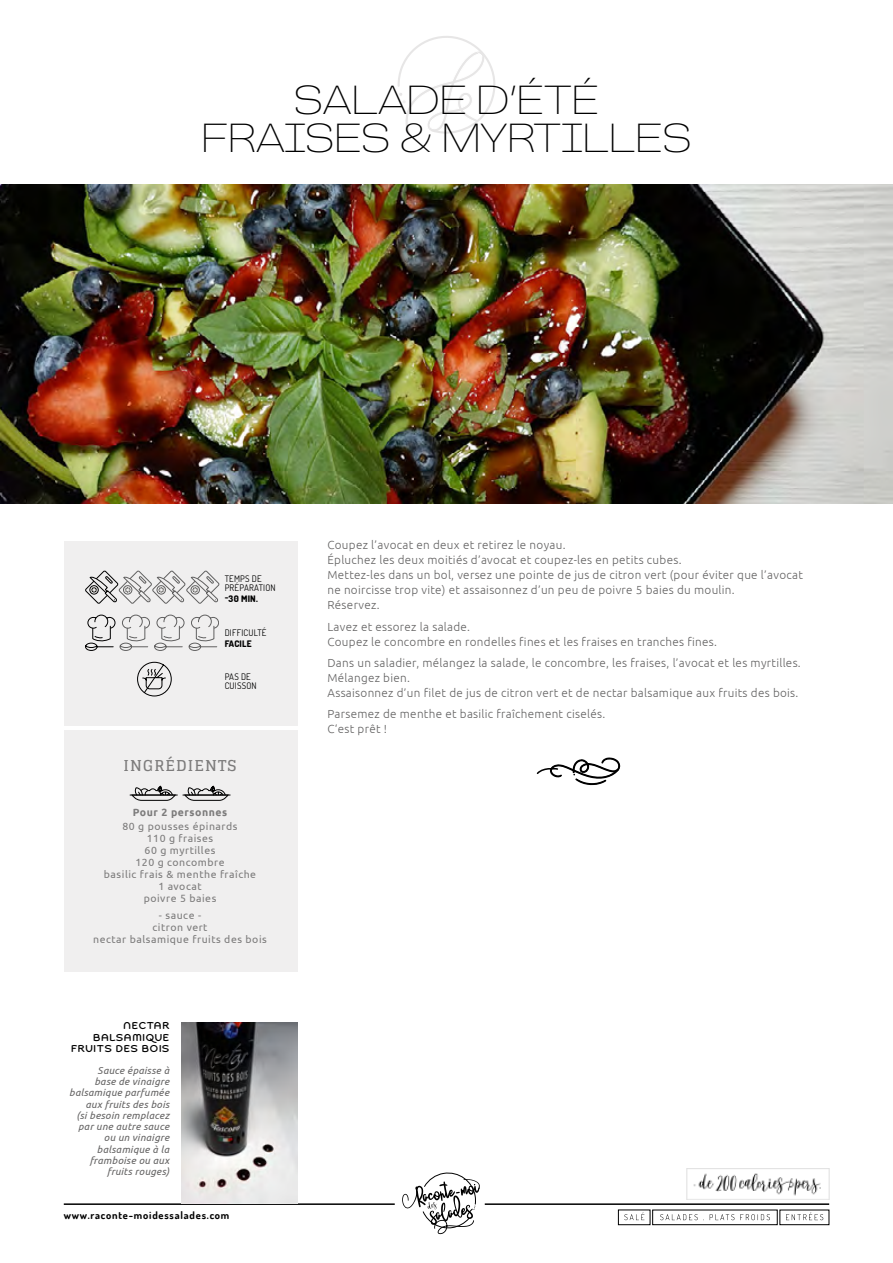
<style>
.page{position:relative;width:893px;height:1263px;background:#fff}
.page>*{position:absolute;margin:0;border:0;box-sizing:border-box;transform-origin:0 0}
.t1{font:100 40.5px/37.5px "Campaign W00";letter-spacing:-.025em;color:#000;text-align:center}
.t2{font:700 15px "Glegoo";letter-spacing:.075em;color:#7c7b7b}
.t3{font:300 11.7px/15px "Ubuntu";letter-spacing:.025em;color:#646363}
.t4{font:10.5px/12px "Ubuntu";letter-spacing:.05em;color:#7c7b7b;text-align:center}
.t5{font:700 10.5px "Dosis";letter-spacing:.075em;color:#000}
.t6{font:700 10.5px "Ubuntu";letter-spacing:.05em;color:#7c7b7b}
.t7{font:italic 10.05px/11.2px "Ubuntu";letter-spacing:.025em;color:#646363;text-align:right}
.t8{font:700 10.05px/11.2px "Chennai W00";letter-spacing:.075em;color:#000;text-align:right}
.t9{font:9px/9px "Dosis";letter-spacing:.025em;color:#000}
.t10{font:800 9px "Dosis";letter-spacing:.025em;color:#000}
</style>
<div class="page">
<hr style="left:64px;top:1203px;width:331px;height:2px;background:#000">
<hr style="left:485px;top:1203px;width:344px;height:2px;background:#000">
<svg style="left:402px;top:1172px;width:78px;height:62px"></svg>
<svg style="left:397px;top:36px;width:99px;height:98px"></svg>
<div style="left:64px;top:730px;width:234px;height:242px;background:#f0efef"></div>
<img style="left:0;top:185px;width:893px;height:319px">
<div style="left:64px;top:541px;width:234px;height:185px;background:#f0efef"></div>
<svg style="left:85px;top:570px;width:135px;height:34px"></svg>
<svg style="left:85px;top:614px;width:134px;height:37px"></svg>
<svg style="left:624px;top:1212px;width:20px;height:8px"></svg>
<div style="left:618px;top:1210px;width:32px;height:15px;border:1px solid #000"></div>
<svg style="left:660px;top:1214px;width:44px;height:6px"></svg>
<svg style="left:710px;top:1214px;width:24px;height:6px"></svg>
<svg style="left:740px;top:1214px;width:30px;height:6px"></svg>
<div style="left:652px;top:1210px;width:125px;height:15px;border:1px solid #000"></div>
<svg style="left:536px;top:757px;width:84px;height:28px"></svg>
<svg style="left:137px;top:662px;width:35px;height:34px"></svg>
<svg style="left:786px;top:1212px;width:37px;height:8px"></svg>
<div style="left:780px;top:1210px;width:49px;height:15px;border:1px solid #000"></div>
<img style="left:686px;top:1168px;width:144px;height:31px">
<img style="left:181px;top:1022px;width:117px;height:181px">
<hr style="left:130px;top:795px;width:47px;height:1px;background:#000">
<svg style="left:132px;top:785px;width:44px;height:16px"></svg>
<hr style="left:183px;top:795px;width:47px;height:1px;background:#000">
<svg style="left:184px;top:785px;width:45px;height:16px"></svg>
<h1 class="t1" style="left:201px;top:82px;width:493px">SALADE D’ÉTÉ<br>FRAISES &amp; MYRTILLES</h1>
<p class="t9" style="left:225px;top:573px;width:53px">TEMPS DE<br>PRÉPARATION</p>
<p class="t10" style="left:225px;top:593px;width:35px">-30 MIN.</p>
<p class="t9" style="left:225px;top:628px;width:43px">DIFFICULTÉ</p>
<p class="t10" style="left:225px;top:638px;width:29px">FACILE</p>
<p class="t9" style="left:225px;top:672px;width:34px">PAS DE<br>CUISSON</p>
<p class="t2" style="left:123px;top:757px;width:115px">INGRÉDIENTS</p>
<p class="t6" style="left:133px;top:806px;width:96px">Pour 2 personnes</p>
<p class="t4" style="left:104px;top:820px;width:154px">80 g pousses épinards<br>110 g fraises<br>60 g myrtilles<br>120 g concombre<br>basilic frais &amp; menthe fraîche<br>1 avocat<br>poivre 5 baies</p>
<p class="t4" style="left:93px;top:909px;width:175px">- sauce -<br>citron vert<br>nectar balsamique fruits des bois</p>
<p class="t8" style="left:71px;top:1020px;width:100px">NECTAR<br>BALSAMIQUE<br>FRUITS DES BOIS</p>
<p class="t7" style="left:69px;top:1064px;width:102px">Sauce épaisse à<br>base de vinaigre balsamique parfumée aux fruits des bois<br>(si besoin remplacez par une autre sauce ou un vinaigre balsamique à la framboise ou aux fruits rouges)</p>
<p class="t5" style="left:64px;top:1208px;width:167px">www.raconte-moidessalades.com</p>
<p class="t3" style="left:327px;top:537px;width:477px">Coupez l’avocat en deux et retirez le noyau.<br>Épluchez les deux moitiés d’avocat et coupez-les en petits cubes.<br>Mettez-les dans un bol, versez une pointe de jus de citron vert (pour éviter que l’avocat ne noircisse trop vite) et assaisonnez d’un peu de poivre 5 baies du moulin.<br>Réservez.</p>
<p class="t3" style="left:327px;top:619px;width:391px">Lavez et essorez la salade.<br>Coupez le concombre en rondelles fines et les fraises en tranches fines.</p>
<p class="t3" style="left:327px;top:655px;width:475px">Dans un saladier, mélangez la salade, le concombre, les fraises, l’avocat et les myrtilles.<br>Mélangez bien.<br>Assaisonnez d’un filet de jus de citron vert et de nectar balsamique aux fruits des bois.</p>
<p class="t3" style="left:327px;top:706px;width:279px">Parsemez de menthe et basilic fraîchement ciselés.<br>C‘est prêt !</p>
</div>
